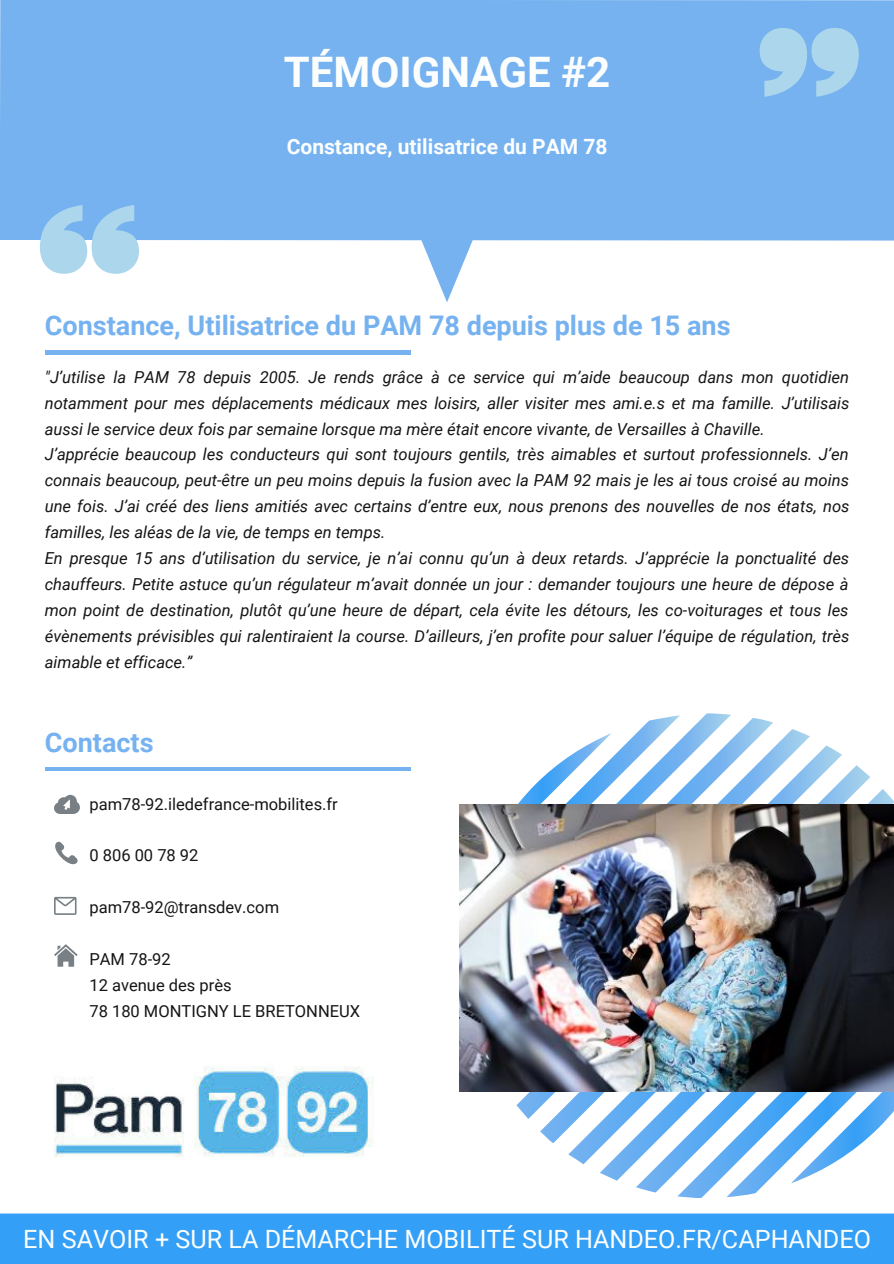
<style>
.page{position:relative;width:894px;height:1264px;background:#fff}
.page>*{position:absolute;margin:0;border:0;box-sizing:border-box;transform-origin:0 0}
.t1{font:700 42px "Roboto";color:#fcfefe}
.t2{font:700 27px "Roboto";color:#76b2f0}
.t3{font:25.2px "Roboto";color:#fcfefe}
.t4{font:700 21px "Roboto";color:#fcfefe}
.t5{font:italic 16.5px/26px "Roboto";color:#151515;text-align:justify}
.t6{font:16.5px "Roboto";color:#151515}
</style>
<div class="page">
<svg style="left:0;top:0;width:893px;height:302px;fill:#76b2f0"></svg>
<svg style="left:40px;top:205px;width:99px;height:69px;background:#a7d1ee"></svg>
<hr style="left:45px;top:351px;width:365px;height:3px;background:#76b2f0">
<svg style="left:759px;top:28px;width:99px;height:69px;background:#9acaec"></svg>
<svg style="left:599px;top:1143px;width:78px;height:37px"></svg>
<svg style="left:677px;top:1143px;width:49px;height:54px"></svg>
<svg style="left:540px;top:789px;width:353px;height:354px"></svg>
<svg style="left:641px;top:718px;width:132px;height:11px"></svg>
<svg style="left:726px;top:1091px;width:167px;height:106px"></svg>
<svg style="left:516px;top:765px;width:354px;height:353px"></svg>
<svg style="left:516px;top:729px;width:293px;height:75px"></svg>
<hr style="left:45px;top:767px;width:365px;height:3px;background:#76b2f0">
<div style="left:0;top:1213px;width:893px;height:50px;background:#349ff6"></div>
<svg style="left:55px;top:841px;width:23px;height:24px"></svg>
<svg style="left:54px;top:896px;width:22px;height:18px"></svg>
<svg style="left:54px;top:944px;width:24px;height:22px"></svg>
<img style="left:54px;top:1066px;width:320px;height:92px">
<svg style="left:54px;top:794px;width:26px;height:20px"></svg>
<img style="left:460px;top:804px;width:433px;height:287px">
<p class="t1" style="left:284px;top:48px;width:328px">TÉMOIGNAGE #2</p>
<p class="t4" style="left:286px;top:135px;width:322px">Constance, utilisatrice du PAM 78</p>
<p class="t2" style="left:45px;top:310px;width:687px">Constance, Utilisatrice du PAM 78 depuis plus de 15 ans</p>
<p class="t5" style="left:45px;top:364px;width:805px">"J’utilise la PAM 78 depuis 2005. Je rends grâce à ce service qui m’aide beaucoup dans mon quotidien notamment pour mes déplacements médicaux mes loisirs, aller visiter mes ami.e.s et ma famille. J’utilisais aussi le service deux fois par semaine lorsque ma mère était encore vivante, de Versailles à Chaville.</p>
<p class="t5" style="left:45px;top:442px;width:806px">J’apprécie beaucoup les conducteurs qui sont toujours gentils, très aimables et surtout professionnels. J’en connais beaucoup, peut-être un peu moins depuis la fusion avec la PAM 92 mais je les ai tous croisé au moins une fois. J’ai créé des liens amitiés avec certains d’entre eux, nous prenons des nouvelles de nos états, nos familles, les aléas de la vie, de temps en temps.</p>
<p class="t5" style="left:45px;top:545px;width:805px">En presque 15 ans d’utilisation du service, je n’ai connu qu’un à deux retards. J’apprécie la ponctualité des chauffeurs. Petite astuce qu’un régulateur m’avait donnée un jour : demander toujours une heure de dépose à mon point de destination, plutôt qu’une heure de départ, cela évite les détours, les co-voiturages et tous les évènements prévisibles qui ralentiraient la course. D’ailleurs, j’en profite pour saluer l’équipe de régulation, très aimable et efficace.”</p>
<p class="t2" style="left:45px;top:726px;width:110px">Contacts</p>
<p class="t6" style="left:89px;top:794px;width:250px">pam78-92.iledefrance-mobilites.fr</p>
<p class="t6" style="left:89px;top:846px;width:110px">0 806 00 78 92</p>
<p class="t6" style="left:89px;top:897px;width:191px">pam78-92@transdev.com</p>
<p class="t6" style="left:89px;top:949px;width:83px">PAM 78-92</p>
<p class="t6" style="left:89px;top:975px;width:144px">12 avenue des près</p>
<p class="t6" style="left:89px;top:1001px;width:272px">78 180 MONTIGNY LE BRETONNEUX</p>
<p class="t3" style="left:23px;top:1224px;width:849px">EN SAVOIR + SUR LA DÉMARCHE MOBILITÉ SUR HANDEO.FR/CAPHANDEO</p>
</div>
